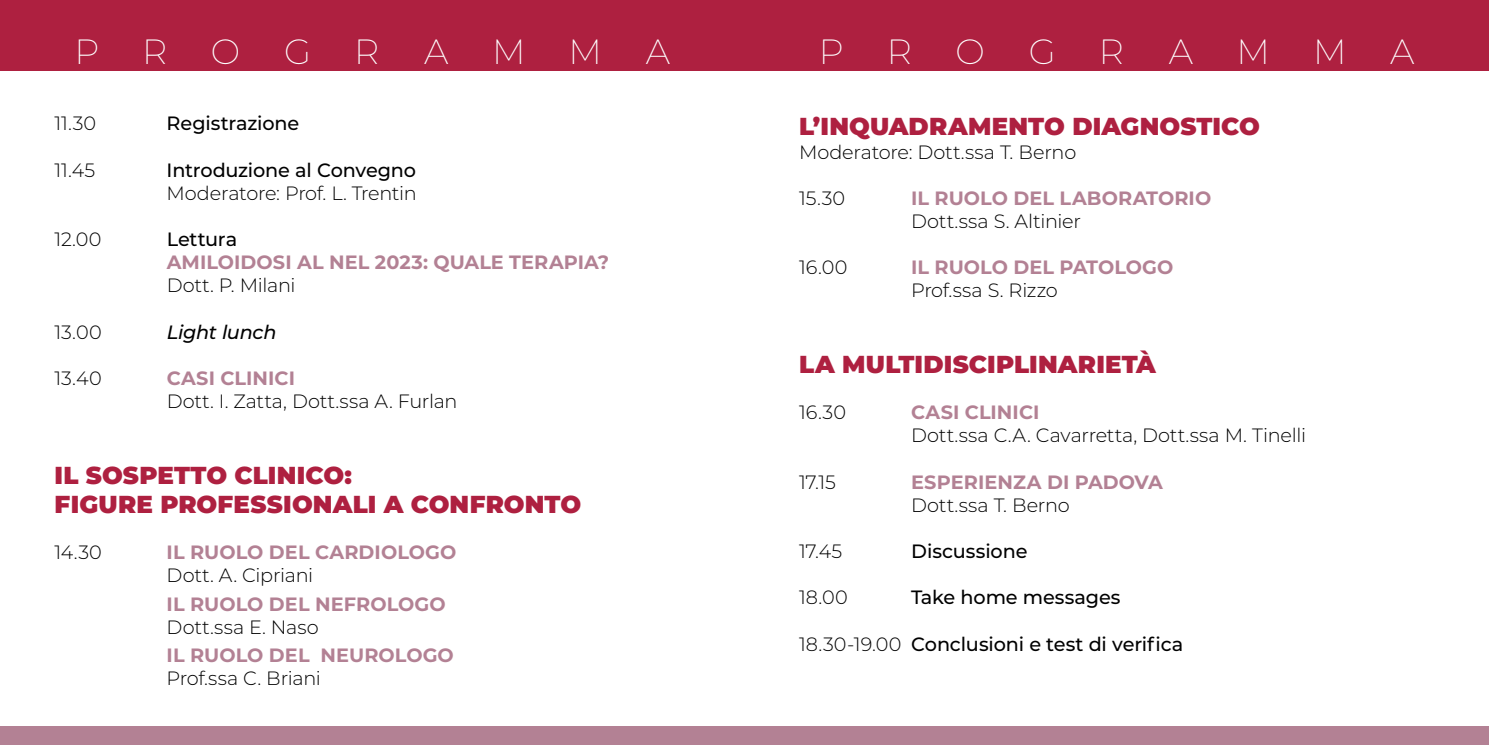
<style>
.page{position:relative;width:1489px;height:745px;background:#fff}
.page>*{position:absolute;margin:0;border:0;box-sizing:border-box;transform-origin:0 0}
.t1{font:200 35px "Montserrat";letter-spacing:1.245em;color:#fff}
.t2{font:900 24.5px/29.4px "Montserrat";letter-spacing:.005em;color:#ae2040}
.t3{font:300 19.25px "Montserrat";letter-spacing:-.01em;color:#000}
.t4{font:700 19.25px "Montserrat";letter-spacing:.005em;color:#b38194}
.t5{font:500 19.25px "Montserrat";letter-spacing:-.005em;color:#000}
.t6{font:italic 500 19.25px "Montserrat";letter-spacing:-.015em;color:#000}
.s1{font-weight:300}
</style>
<div class="page">
<div style="left:0;top:0;width:1488px;height:70px;background:#ae2040"></div>
<div style="left:0;top:725px;width:1488px;height:19px;background:#b38194"></div>
<h1 class="t1" style="left:74px;top:28px;width:167px">PRO</h1>
<h1 class="t1" style="left:284px;top:28px;width:97px">G R</h1>
<h1 class="t1" style="left:424px;top:28px;width:247px">AMMA</h1>
<h1 class="t1" style="left:819px;top:28px;width:167px">PRO</h1>
<h1 class="t1" style="left:1028px;top:28px;width:97px">G R</h1>
<h1 class="t1" style="left:1168px;top:28px;width:247px">AMMA</h1>
<p class="t3" style="left:55px;top:110px;width:43px">11.30</p>
<p class="t5" style="left:167px;top:110px;width:134px">Registrazione</p>
<p class="t3" style="left:55px;top:157px;width:42px">11.45</p>
<p class="t5" style="left:167px;top:156px;width:251px">Introduzione al Convegno</p>
<p class="t3" style="left:167px;top:180px;width:251px">Moderatore: Prof. L. Trentin</p>
<p class="t3" style="left:55px;top:226px;width:48px">12.00</p>
<p class="t5" style="left:167px;top:225px;width:72px">Lettura</p>
<p class="t4" style="left:167px;top:248px;width:444px">AMILOIDOSI AL NEL 2023: QUALE TERAPIA?</p>
<p class="t3" style="left:167px;top:272px;width:130px">Dott. P. Milani</p>
<p class="t3" style="left:55px;top:318px;width:49px">13.00</p>
<p class="t6" style="left:167px;top:318px;width:111px">Light lunch</p>
<p class="t3" style="left:55px;top:364px;width:49px">13.40</p>
<p class="t4" style="left:167px;top:364px;width:130px">CASI CLINICI</p>
<p class="t3" style="left:167px;top:388px;width:292px">Dott. I. Zatta, Dott.ssa A. Furlan</p>
<p class="t2" style="left:55px;top:458px;width:528px">IL SOSPETTO CLINICO:<br>FIGURE PROFESSIONALI A CONFRONTO</p>
<p class="t3" style="left:55px;top:539px;width:49px">14.30</p>
<p class="t4" style="left:167px;top:538px;width:291px">IL RUOLO DEL CARDIOLOGO</p>
<p class="t3" style="left:167px;top:562px;width:148px">Dott. A. Cipriani</p>
<p class="t4" style="left:167px;top:589px;width:280px">IL RUOLO DEL NEFROLOGO</p>
<p class="t3" style="left:167px;top:613px;width:153px">Dott.ssa E. Naso</p>
<p class="t4" style="left:167px;top:640px;width:289px">IL RUOLO DEL NEUROLOGO</p>
<p class="t3" style="left:167px;top:664px;width:156px">Prof.ssa C. Briani</p>
<p class="t2" style="left:799px;top:110px;width:462px">L’INQUADRAMENTO DIAGNOSTICO</p>
<p class="t3" style="left:799px;top:139px;width:279px">Moderatore: Dott.ssa T. Berno</p>
<p class="t3" style="left:799px;top:185px;width:48px">15.30</p>
<p class="t4" style="left:911px;top:184px;width:301px">IL RUOLO DEL LABORATORIO</p>
<p class="t3" style="left:911px;top:208px;width:171px">Dott.ssa S. Altinier</p>
<p class="t3" style="left:799px;top:254px;width:50px">16.00</p>
<p class="t4" style="left:911px;top:253px;width:263px">IL RUOLO DEL PATOLOGO</p>
<p class="t3" style="left:911px;top:277px;width:148px">Prof.ssa S. Rizzo</p>
<p class="t2" style="left:799px;top:348px;width:358px">LA MULTIDISCIPLINARIETÀ</p>
<p class="t3" style="left:799px;top:399px;width:48px">16.30</p>
<p class="t4" style="left:911px;top:398px;width:130px">CASI CLINICI</p>
<p class="t3" style="left:911px;top:422px;width:396px">Dott.ssa C.A. Cavarretta, Dott.ssa M. Tinelli</p>
<p class="t3" style="left:799px;top:468px;width:38px">17.15</p>
<p class="t4" style="left:911px;top:467px;width:253px">ESPERIENZA DI PADOVA</p>
<p class="t3" style="left:911px;top:491px;width:160px">Dott.ssa T. Berno</p>
<p class="t3" style="left:799px;top:538px;width:45px">17.45</p>
<p class="t5" style="left:911px;top:537px;width:118px">Discussione</p>
<p class="t3" style="left:799px;top:584px;width:50px">18.00</p>
<p class="t5" style="left:911px;top:583px;width:211px">Take home messages</p>
<p class="t5" style="left:799px;top:630px;width:386px"><span class="s1">18.30-19.00</span> Conclusioni e test di verifica</p>
</div>
